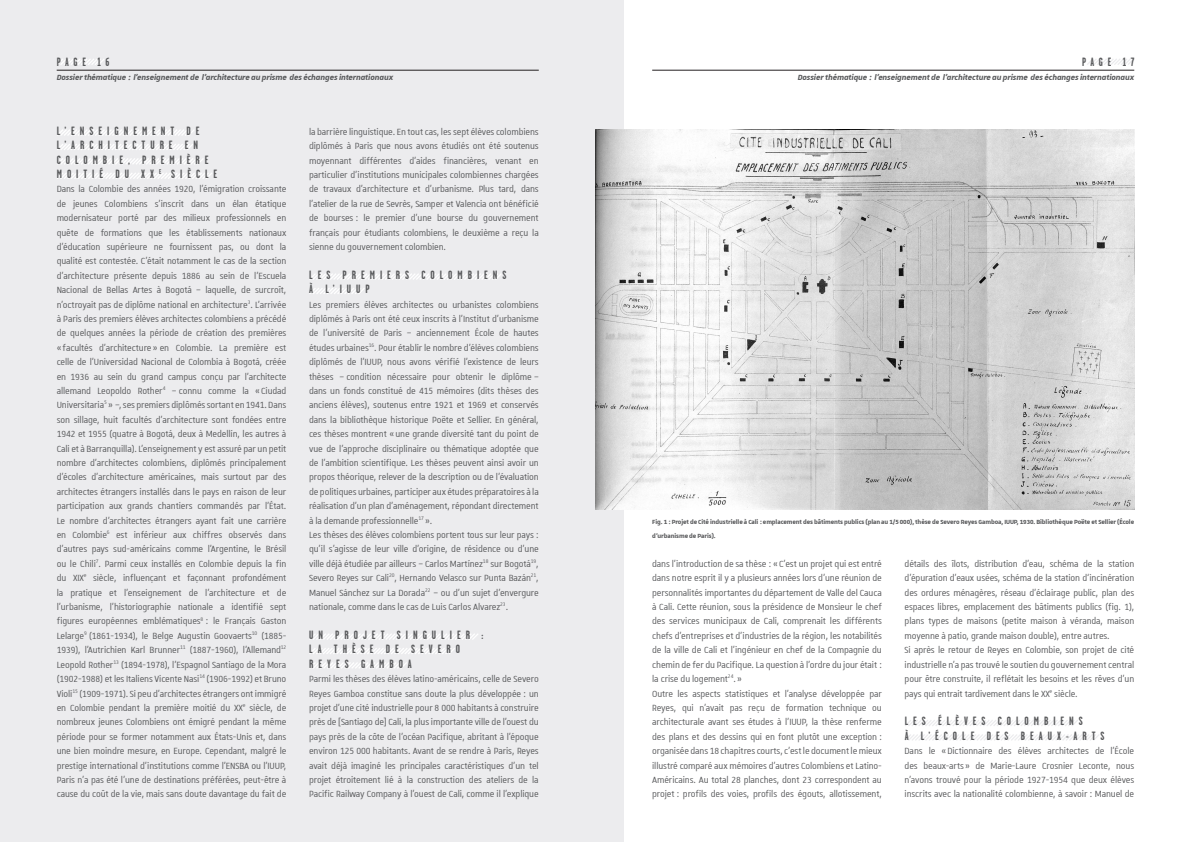
<style>
.page{position:relative;width:1191px;height:842px;background:#fff}
.page>*{position:absolute;margin:0;border:0;box-sizing:border-box;transform-origin:0 0}
.t1{font:12px/14.4px "Unistra A";letter-spacing:-.01em;color:#57585a;text-align:justify;scale:.9 1}
.t2{font:700 12px/14.4px "Garage Gothic";letter-spacing:.415em;color:#57585a}
.t3{font:700 12px "Garage Gothic";letter-spacing:.415em;color:#57585a;scale:.95 1}
.t4{font:italic 700 10px "Unistra A";letter-spacing:-.01em;color:#57585a}
.t5{font:700 8px/14.4px "Unistra A";letter-spacing:-.01em;color:#57585a}
</style>
<div class="page">
<div style="left:0;top:0;width:624px;height:842px;background:#ececee"></div>
<hr style="left:57px;top:70px;width:482px;height:1px;background:#231f20">
<hr style="left:652px;top:70px;width:482px;height:1px;background:#231f20">
<svg style="left:57px;top:59px;width:47px;height:6px"></svg>
<svg style="left:1087px;top:59px;width:47px;height:6px"></svg>
<svg style="left:57px;top:129px;width:155px;height:50px"></svg>
<svg style="left:309px;top:274px;width:192px;height:20px"></svg>
<svg style="left:309px;top:634px;width:169px;height:35px"></svg>
<svg style="left:905px;top:720px;width:194px;height:21px"></svg>
<img style="left:595px;top:130px;width:539px;height:379px">
<p class="t3" style="left:57px;top:56px;width:57px">PAGE 16</p>
<p class="t3" style="left:1082px;top:56px;width:56px">PAGE 17</p>
<p class="t4" style="left:57px;top:72px;width:338px">Dossier thématique : l’enseignement de l’architecture au prisme des échanges internationaux</p>
<p class="t2" style="left:57px;top:124px;width:162px">L’ENSEIGNEMENT DE<br>L’ARCHITECTURE EN<br>COLOMBIE, PREMIÈRE<br>MOITIÉ DU XX <sup>E</sup> SIÈCLE</p>
<p class="t1" style="left:57px;top:182px;width:257px">Dans la Colombie des années 1920, l’émigration croissante de jeunes Colombiens s’inscrit dans un élan étatique modernisateur porté par des milieux professionnels en quête de formations que les établissements nationaux d’éducation supérieure ne fournissent pas, ou dont la qualité est contestée. C’était notamment le cas de la section d’architecture présente depuis 1886 au sein de l’Escuela Nacional de Bellas Artes à Bogotá – laquelle, de surcroît, n’octroyait pas de diplôme national en architecture<sup>3</sup>. L’arrivée à Paris des premiers élèves architectes colombiens a précédé de quelques années la période de création des premières «facultés d’architecture» en Colombie. La première est celle de l’Universidad Nacional de Colombia à Bogotá, créée en 1936 au sein du grand campus conçu par l’architecte allemand Leopoldo Rother<sup>4</sup> – connu comme la «Ciudad Universitaria<sup>5</sup> » –, ses premiers diplômés sortant en 1941. Dans son sillage, huit facultés d’architecture sont fondées entre 1942 et 1955 (quatre à Bogotá, deux à Medellín, les autres à Cali et à Barranquilla). L’enseignement y est assuré par un petit nombre d’architectes colombiens, diplômés principalement d’écoles d’architecture américaines, mais surtout par des architectes étrangers installés dans le pays en raison de leur participation aux grands chantiers commandés par l’État.<br>Le nombre d’architectes étrangers ayant fait une carrière en Colombie<sup>6</sup> est inférieur aux chiffres observés dans d’autres pays sud-américains comme l’Argentine, le Brésil ou le Chili<sup>7</sup>. Parmi ceux installés en Colombie depuis la fin du XIX<sup>e</sup> siècle, influençant et façonnant profondément la pratique et l’enseignement de l’architecture et de l’urbanisme, l’historiographie nationale a identifié sept figures européennes emblématiques<sup>8</sup> : le Français Gaston Lelarge<sup>9</sup> (1861-1934), le Belge Augustin Goovaerts<sup>10</sup> (1885- 1939), l’Autrichien Karl Brunner<sup>11</sup> (1887-1960), l’Allemand<sup>12<br></sup>Leopold Rother<sup>13</sup> (1894-1978), l’Espagnol Santiago de la Mora (1902-1988) et les Italiens Vicente Nasi<sup>14</sup> (1906-1992) et Bruno Violi<sup>15</sup> (1909-1971). Si peu d’architectes étrangers ont immigré en Colombie pendant la première moitié du XX<sup>e</sup> siècle, de nombreux jeunes Colombiens ont émigré pendant la même période pour se former notamment aux États-Unis et, dans une bien moindre mesure, en Europe. Cependant, malgré le prestige international d’institutions comme l’ENSBA ou l’IUUP, Paris n’a pas été l’une de destinations préférées, peut-être à cause du coût de la vie, mais sans doute davantage du fait de</p>
<p class="t1" style="left:309px;top:124px;width:257px">la barrière linguistique. En tout cas, les sept élèves colombiens diplômés à Paris que nous avons étudiés ont été soutenus moyennant différentes d’aides financières, venant en particulier d’institutions municipales colombiennes chargées de travaux d’architecture et d’urbanisme. Plus tard, dans l’atelier de la rue de Sevrès, Samper et Valencia ont bénéficié de bourses : le premier d’une bourse du gouvernement français pour étudiants colombiens, le deuxième a reçu la sienne du gouvernement colombien.</p>
<p class="t2" style="left:309px;top:268px;width:199px">LES PREMIERS COLOMBIENS<br>À L’IUUP</p>
<p class="t1" style="left:309px;top:297px;width:257px;text-align:left">Les premiers élèves architectes ou urbanistes colombiens diplômés à Paris ont été ceux inscrits à l’Institut d’urbanisme de l’université de Paris – anciennement École de hautes études urbaines<sup>16</sup>. Pour établir le nombre d’élèves colombiens diplômés de l’IUUP, nous avons vérifié l’existence de leurs thèses – condition nécessaire pour obtenir le diplôme – dans un fonds constitué de 415 mémoires (dits thèses des anciens élèves), soutenus entre 1921 et 1969 et conservés dans la bibliothèque historique Poëte et Sellier. En général, ces thèses montrent «une grande diversité tant du point de vue de l’approche disciplinaire ou thématique adoptée que de l’ambition scientifique. Les thèses peuvent ainsi avoir un propos théorique, relever de la description ou de l’évaluation de politiques urbaines, participer aux études préparatoires à la réalisation d’un plan d’aménagement, répondant directement à la demande professionnelle<sup>17</sup> ».<br>Les thèses des élèves colombiens portent tous sur leur pays : qu’il s’agisse de leur ville d’origine, de résidence ou d’une ville déjà étudiée par ailleurs – Carlos Martínez<sup>18</sup> sur Bogotá<sup>19</sup>, Severo Reyes sur Cali<sup>20</sup>, Hernando Velasco sur Punta Bazán<sup>21</sup>, Manuel Sánchez sur La Dorada<sup>22</sup> – ou d’un sujet d’envergure nationale, comme dans le cas de Luis Carlos Alvarez<sup>23</sup>.</p>
<p class="t2" style="left:309px;top:628px;width:176px">UN PROJET SINGULIER :<br>LA THÈSE DE SEVERO<br>REYES GAMBOA</p>
<p class="t1" style="left:309px;top:671px;width:257px">Parmi les thèses des élèves latino-américains, celle de Severo Reyes Gamboa constitue sans doute la plus développée : un projet d’une cité industrielle pour 8 000 habitants à construire près de [Santiago de] Cali, la plus importante ville de l’ouest du pays près de la côte de l’océan Pacifique, abritant à l’époque environ 125 000 habitants. Avant de se rendre à Paris, Reyes avait déjà imaginé les principales caractéristiques d’un tel projet étroitement lié à la construction des ateliers de la Pacific Railway Company à l’ouest de Cali, comme il l’explique</p>
<p class="t4" style="left:797px;top:72px;width:338px">Dossier thématique : l’enseignement de l’architecture au prisme des échanges internationaux</p>
<p class="t5" style="left:652px;top:514px;width:483px">Fig. 1 : Projet de Cité industrielle à Cali : emplacement des bâtiments publics(plan au 1/5 000),thèse de Severo Reyes Gamboa, IUUP, 1930. Bibliothèque Poëte etSellier(École d’urbanisme de Paris).</p>
<p class="t1" style="left:652px;top:556px;width:257px;text-align:left">dans l’introduction de sa thèse : «C’est un projet qui est entré dans notre esprit il y a plusieurs années lors d’une réunion de personnalités importantes du département de Valle del Cauca à Cali. Cette réunion, sous la présidence de Monsieur le chef des services municipaux de Cali, comprenait les différents chefs d’entreprises et d’industries de la région, les notabilités de la ville de Cali et l’ingénieur en chef de la Compagnie du chemin de fer du Pacifique. La question à l’ordre du jour était : la crise du logement<sup>24</sup>.»<br>Outre les aspects statistiques et l’analyse développée par Reyes, qui n’avait pas reçu de formation technique ou architecturale avant ses études à l’IUUP, la thèse renferme des plans et des dessins qui en font plutôt une exception : organisée dans 18 chapitres courts, c’est le document le mieux illustré comparé aux mémoires d’autres Colombiens et Latino-Américains. Au total 28 planches, dont 23 correspondent au projet : profils des voies, profils des égouts, allotissement,</p>
<p class="t1" style="left:904px;top:556px;width:257px;text-align:left">détails des îlots, distribution d’eau, schéma de la station d’épuration d’eaux usées, schéma de la station d‘incinération des ordures ménagères, réseau d’éclairage public, plan des espaces libres, emplacement des bâtiments publics (fig. 1), plans types de maisons (petite maison à véranda, maison moyenne à patio, grande maison double), entre autres.<br>Si après le retour de Reyes en Colombie, son projet de cité industrielle n’a pas trouvé le soutien du gouvernement central pour être construite, il reflétait les besoins et les rêves d’un pays qui entrait tardivement dans le XX<sup>e</sup> siècle.</p>
<p class="t2" style="left:904px;top:714px;width:201px">LES ÉLÈVES COLOMBIENS<br>À L’ÉCOLE DES BEAUX-ARTS</p>
<p class="t1" style="left:904px;top:743px;width:257px">Dans le «Dictionnaire des élèves architectes de l’École des beaux-arts» de Marie-Laure Crosnier Leconte, nous n’avons trouvé pour la période 1927-1954 que deux élèves inscrits avec la nationalité colombienne, à savoir : Manuel de</p>
</div>
